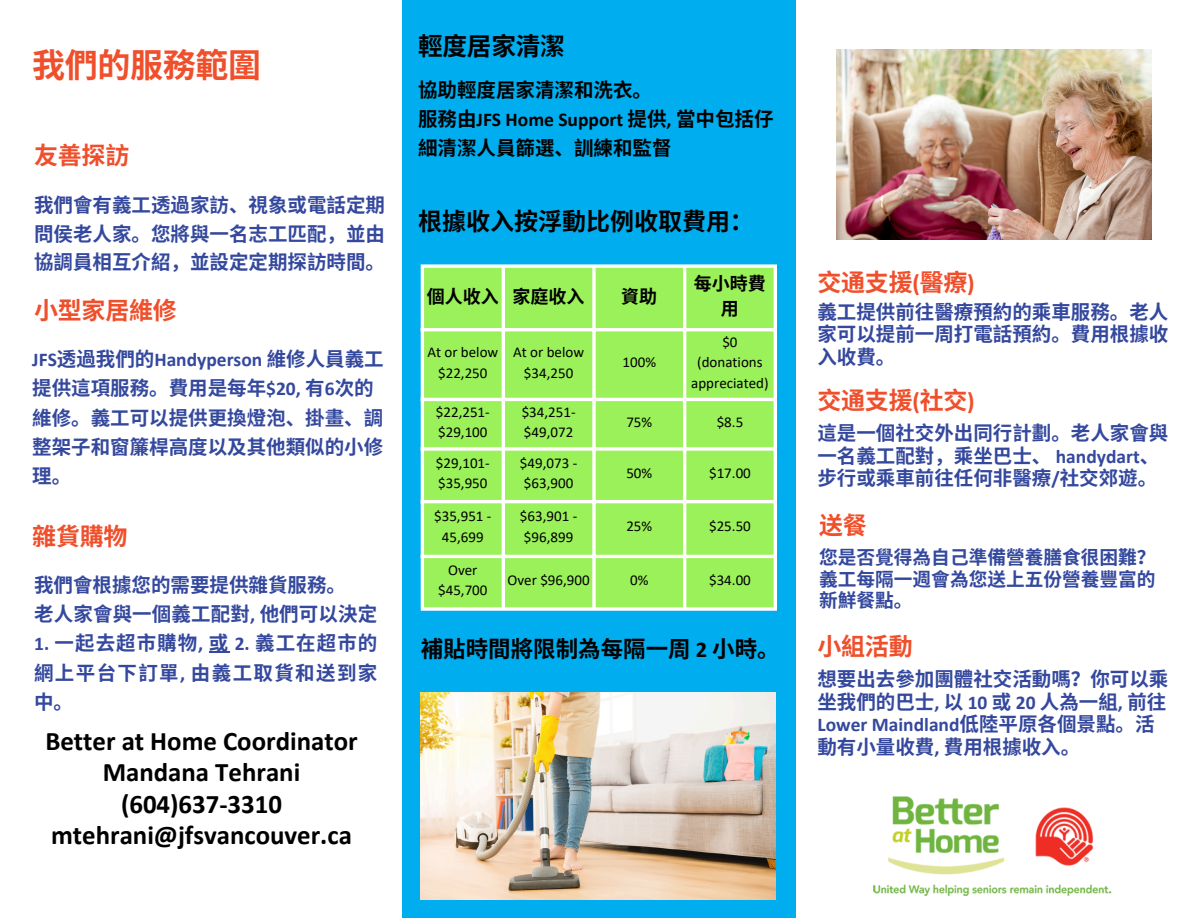
<style>
.page{position:relative;width:1188px;height:918px;background:#fff}
.page>*{position:absolute;margin:0;border:0;box-sizing:border-box;transform-origin:0 0}
.t1{font:700 33px "Noto Sans CJ Ksc";letter-spacing:-.01em;color:#f04f2b}
.t2{font:700 26.85px/31.5px "Calibri";color:#000;text-align:center}
.t3{font:700 24.75px "Noto Sans CJ Ksc";letter-spacing:-.01em;color:#000}
.t4{font:700 24px "Noto Sans CJ Ksc";letter-spacing:-.01em;color:#f04f2b}
.t5{font:700 24px "Noto Sans CJ Ksc";color:#000}
.t6{font:700 22.5px "Noto Sans CJ Ksc";color:#000}
.t7{font:700 19.5px/22.5px "Noto Sans CJ Ksc";color:#34489e;text-align:justify}
.t8{font:700 19.5px/29.2px "Noto Sans CJ Ksc";color:#000}
.t9{font:700 18.75px/21.3px "Noto Sans CJ Ksc";color:#34489e;text-align:justify}
.t10{font:700 18px/24.8px "Noto Sans CJ Ksc";color:#000;text-align:center}
.t11{font:15px/20.2px "Calibri";color:#000;text-align:center}
.s1{font-family:"Calibri"}
</style>
<div class="page">
<div style="left:402px;top:0;width:394px;height:918px;background:#00adef"></div>
<div style="left:424px;top:268px;width:350px;height:339px;background:#9bf159"></div>
<hr style="left:421px;top:268px;width:3px;height:339px;background:#fff">
<hr style="left:502px;top:268px;width:3px;height:339px;background:#fff">
<svg style="left:592px;top:268px;width:4px;height:339px"></svg>
<hr style="left:683px;top:268px;width:3px;height:339px;background:#fff">
<hr style="left:774px;top:268px;width:3px;height:339px;background:#fff">
<svg style="left:421px;top:264px;width:356px;height:4px"></svg>
<hr style="left:421px;top:328px;width:356px;height:3px;background:#fff">
<hr style="left:421px;top:398px;width:356px;height:3px;background:#fff">
<svg style="left:424px;top:447px;width:350px;height:4px"></svg>
<hr style="left:421px;top:500px;width:356px;height:3px;background:#fff">
<hr style="left:421px;top:555px;width:356px;height:3px;background:#fff">
<svg style="left:421px;top:607px;width:356px;height:4px"></svg>
<img style="left:421px;top:693px;width:354px;height:207px">
<hr style="left:209px;top:651px;width:20px;height:2px;background:#34489e">
<img style="left:873px;top:796px;width:239px;height:100px">
<img style="left:836px;top:50px;width:315px;height:190px">
<p class="t3" style="left:418px;top:27px;width:148px">輕度居家清潔</p>
<p class="t8" style="left:418px;top:74px;width:235px">協助輕度居家清潔和洗衣。</p>
<p class="t8" style="left:418px;top:103px;width:357px">服務由<span class="s1">JFS Home Support</span> 提供<span class="s1">,</span> 當中包括仔細清潔人員篩選、訓練和監督</p>
<h5 class="t1" style="left:32px;top:38px;width:230px">我們的服務範圍</h5>
<p class="t4" style="left:34px;top:136px;width:97px">友善探訪</p>
<p class="t7" style="left:34px;top:190px;width:352px;line-height:28.2px">我們會有義工透過家訪、視象或電話定期問侯老人家。您將與一名志工匹配，並由協調員相互介紹，並設定定期探訪時間。</p>
<p class="t4" style="left:34px;top:291px;width:144px">小型家居維修</p>
<p class="t7" style="left:32px;top:343px;width:352px;line-height:29.2px;text-align:left"><span class="s1">JFS</span>透過我們的<span class="s1">Handyperson</span> 維修人員義工提供這項服務。費用是每年<span class="s1">$20,</span> 有<span class="s1">6</span>次的維修。義工可以提供更換燈泡、掛畫、調整架子和窗簾桿高度以及其他類似的小修理。</p>
<p class="t4" style="left:32px;top:517px;width:97px">雜貨購物</p>
<p class="t7" style="left:34px;top:572px;width:313px">我們會根據您的需要提供雜貨服務。</p>
<p class="t7" style="left:34px;top:602px;width:345px">老人家會與一個義工配對<span class="s1">,</span> 他們可以決定</p>
<p class="t7" style="left:34px;top:628px;width:345px;line-height:29.2px"><span class="s1">1.</span> 一起去超市購物<span class="s1">,</span> 或 <span class="s1">2.</span> 義工在超市的網上平台下訂單<span class="s1">,</span> 由義工取貨和送到家中。</p>
<p class="t6" style="left:421px;top:631px;width:361px">補貼時間將限制為每隔一周 <span class="s1">2</span> 小時。</p>
<p class="t5" style="left:418px;top:202px;width:337px">根據收入按浮動比例收取費用：</p>
<h4 class="t10" style="left:694px;top:270px;width:74px">每小時費用</h4>
<h1 class="t10" style="left:427px;top:283px;width:72px">個人收入</h1>
<h4 class="t10" style="left:513px;top:283px;width:72px">家庭收入</h4>
<p class="t10" style="left:621px;top:283px;width:38px">資助</p>
<p class="t11" style="left:722px;top:333px;width:17px">$0</p>
<h3 class="t11" style="left:691px;top:354px;width:79px">(donations appreciated)</h3>
<p class="t11" style="left:427px;top:343px;width:73px">At or below $22,250</p>
<h4 class="t11" style="left:513px;top:343px;width:73px">At or below $34,250</h4>
<p class="t11" style="left:623px;top:354px;width:35px">100%</p>
<h2 class="t11" style="left:436px;top:403px;width:55px">$22,251-</h2>
<p class="t11" style="left:438px;top:423px;width:51px">$29,100</p>
<p class="t11" style="left:522px;top:403px;width:55px">$34,251-</p>
<h4 class="t11" style="left:524px;top:423px;width:51px">$49,072</h4>
<p class="t11" style="left:626px;top:413px;width:27px">75%</p>
<p class="t11" style="left:717px;top:413px;width:28px">$8.5</p>
<p class="t11" style="left:436px;top:454px;width:55px">$29,101-</p>
<p class="t11" style="left:438px;top:474px;width:51px">$35,950</p>
<p class="t11" style="left:520px;top:454px;width:59px;text-align:left">$49,073 - $63,900</p>
<p class="t11" style="left:626px;top:464px;width:27px">50%</p>
<p class="t11" style="left:709px;top:464px;width:43px">$17.00</p>
<p class="t11" style="left:434px;top:507px;width:59px">$35,951 -<br>45,699</p>
<p class="t11" style="left:520px;top:507px;width:59px;text-align:left">$63,901 - $96,899</p>
<p class="t11" style="left:626px;top:518px;width:27px">25%</p>
<p class="t11" style="left:709px;top:518px;width:43px">$25.50</p>
<p class="t11" style="left:438px;top:561px;width:51px">Over $45,700</p>
<p class="t11" style="left:508px;top:571px;width:84px">Over $96,900</p>
<p class="t11" style="left:630px;top:571px;width:20px">0%</p>
<p class="t11" style="left:709px;top:571px;width:43px">$34.00</p>
<h4 class="t2" style="left:45px;top:727px;width:314px">Better at Home Coordinator<br>Mandana Tehrani (604)637-3310 mtehrani@jfsvancouver.ca</h4>
<p class="t4" style="left:817px;top:263px;width:159px">交通支援<span class="s1">(</span>醫療<span class="s1">)</span></p>
<p class="t7" style="left:817px;top:299px;width:352px">義工提供前往醫療預約的乘車服務。老人家可以提前一周打電話預約。費用根據收入收費。</p>
<p class="t4" style="left:817px;top:381px;width:159px">交通支援<span class="s1">(</span>社交<span class="s1">)</span></p>
<h4 class="t7" style="left:817px;top:421px;width:352px;text-align:left">這是一個社交外出同行計劃。老人家會與一名義工配對，乘坐巴士、 <span class="s1">handydart</span>、步行或乘車前往任何非醫療<span class="s1">/</span>社交郊遊。</h4>
<h4 class="t4" style="left:819px;top:506px;width:49px">送餐</h4>
<p class="t9" style="left:819px;top:546px;width:338px">您是否覺得為自己準備營養膳食很困難？義工每隔一週會為您送上五份營養豐富的新鮮餐點。</p>
<p class="t4" style="left:817px;top:628px;width:97px">小組活動</p>
<h4 class="t7" style="left:817px;top:667px;width:352px;text-align:left">想要出去參加團體社交活動嗎？你可以乘坐我們的巴士<span class="s1">,</span> 以 <span class="s1">10</span> 或 <span class="s1">20</span> 人為一組<span class="s1">,</span> 前往<br><span class="s1">Lower Maindland</span>低陸平原各個景點。活動有小量收費<span class="s1">,</span> 費用根據收入。</h4>
</div>
